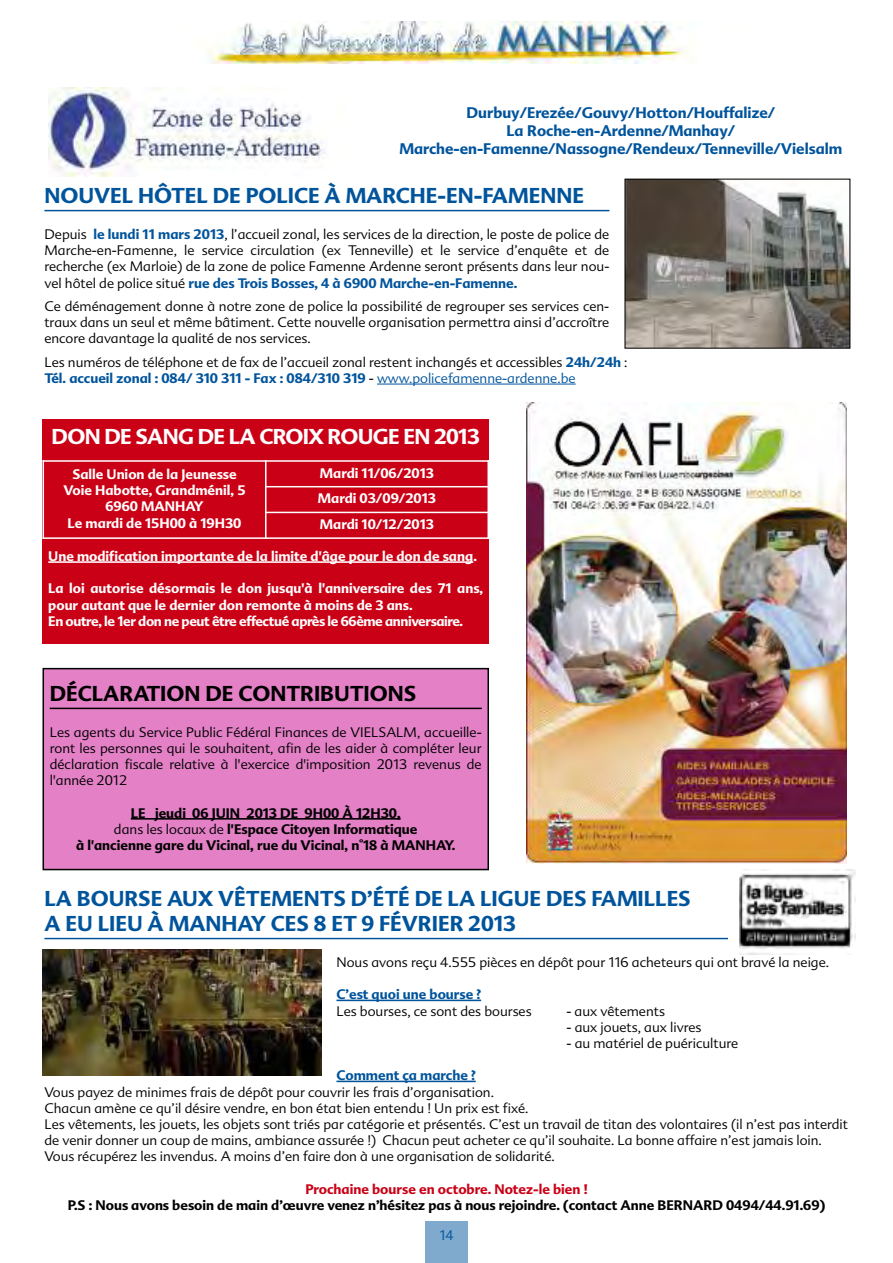
<style>
.page{position:relative;width:893px;height:1263px;background:#fff}
.page>*{position:absolute;margin:0;border:0;box-sizing:border-box;transform-origin:0 0}
.t1{font:700 21px/25.2px "Advert";color:#00549c}
.t2{font:700 21px "Advert";letter-spacing:-.03em;color:#fff}
.t3{font:700 21px "Advert";color:#000}
.t4{font:700 15px/18px "Advert";color:#00549c;text-align:center}
.t5{font:300 13.5px/16.2px "Advert";color:#000;text-align:justify}
.t6{font:700 13.5px/16.2px "Advert";color:#fff}
.t7{font:700 13.5px/16.2px "Advert";color:#000;text-align:center}
.t8{font:700 13.5px "Advert";color:#ca0016}
.t9{font:700 13.5px "Advert";color:#00549c}
.t10{font:300 13.5px "Advert";color:#00549c}
.s1{font-weight:700;color:#00549c}
.s2{color:#00549c}
.s3{font-weight:300}
</style>
<div class="page">
<img style="left:209px;top:21px;width:478px;height:43px">
<div style="left:425px;top:1220px;width:43px;height:43px;background:#80a9ce"></div>
<img style="left:526px;top:403px;width:321px;height:460px">
<div style="left:43px;top:419px;width:446px;height:225px;background:#ca0016"></div>
<hr style="left:48px;top:561px;width:425px;height:2px;background:#fff">
<hr style="left:43px;top:460px;width:1px;height:79px;background:#fff">
<hr style="left:265px;top:460px;width:1px;height:79px;background:#fff">
<hr style="left:487px;top:460px;width:2px;height:79px;background:#fff">
<hr style="left:43px;top:460px;width:446px;height:2px;background:#fff">
<hr style="left:265px;top:486px;width:224px;height:1px;background:#fff">
<hr style="left:265px;top:512px;width:224px;height:1px;background:#fff">
<hr style="left:43px;top:537px;width:446px;height:2px;background:#fff">
<img style="left:49px;top:87px;width:277px;height:89px">
<hr style="left:44px;top:210px;width:565px;height:1px;background:#00549c">
<hr style="left:377px;top:384px;width:199px;height:1px;background:#00549c">
<div style="left:43px;top:669px;width:445px;height:200px;background:#e380c6"></div>
<div style="left:43px;top:668px;width:446px;height:202px;border:2px solid #000"></div>
<hr style="left:50px;top:708px;width:432px;height:1px;background:#000">
<hr style="left:131px;top:818px;width:270px;height:2px;background:#000">
<hr style="left:44px;top:938px;width:684px;height:1px;background:#00549c">
<hr style="left:336px;top:999px;width:145px;height:2px;background:#00549c">
<hr style="left:336px;top:1080px;width:140px;height:2px;background:#00549c">
<img style="left:740px;top:869px;width:115px;height:85px">
<img style="left:43px;top:950px;width:278px;height:125px">
<img style="left:626px;top:181px;width:222px;height:166px">
<div style="left:624px;top:179px;width:226px;height:170px;border:1px solid #000"></div>
<p class="t4" style="left:399px;top:104px;width:445px">Durbuy/Erezée/Gouvy/Hotton/Houffalize/<br>La Roche-en-Ardenne/Manhay/<br>Marche-en-Famenne/Nassogne/Rendeux/Tenneville/Vielsalm</p>
<h1 class="t1" style="left:44px;top:184px;width:541px">NOUVEL HÔTEL DE POLICE À MARCHE-EN-FAMENNE</h1>
<p class="t5" style="left:44px;top:226px;width:566px">Depuis <span class="s1">le lundi 11 mars 2013</span>, l’accueil zonal, les services de la direction, le poste de police de Marche-en-Famenne, le service circulation (ex Tenneville) et le service d’enquête et de recherche (ex Marloie) de la zone de police Famenne Ardenne seront présents dans leur nou&shy;vel hôtel de police situé <span class="s1">rue des Trois Bosses, 4 à 6900 Marche-en-Famenne.</span></p>
<p class="t5" style="left:44px;top:298px;width:566px">Ce déménagement donne à notre zone de police la possibilité de regrouper ses services cen&shy;traux dans un seul et même bâtiment. Cette nouvelle organisation permettra ainsi d’accroître encore davantage la qualité de nos services.</p>
<p class="t5" style="left:44px;top:354px;width:585px">Les numéros de téléphone et de fax de l’accueil zonal restent inchangés et accessibles <span class="s1">24h/24h</span> :<br><span class="s1">Tél. accueil zonal : 084/ 310 311 - Fax : 084/310 319</span> - <span class="s2">www.policefamenne-ardenne.be</span></p>
<h1 class="t2" style="left:52px;top:425px;width:430px">DON DE SANG DE LA CROIX ROUGE EN 2013</h1>
<p class="t6" style="left:64px;top:466px;width:183px;text-align:center">Salle Union de la Jeunesse<br>Voie Habotte, Grandménil, 5<br>6960 MANHAY<br>Le mardi de 15H00 à 19H30</p>
<p class="t6" style="left:318px;top:460px;width:120px;line-height:25.7px">Mardi 11/06/2013<br>Mardi 03/09/2013<br>Mardi 10/12/2013</p>
<p class="t6" style="left:48px;top:548px;width:430px">Une modification importante de la limite d'âge pour le don de sang.</p>
<p class="t6" style="left:48px;top:581px;width:436px">La loi autorise désormais le don jusqu'à l'anniversaire des 71 ans, pour autant que le dernier don remonte à moins de 3 ans.<br>En outre, le 1er don ne peut être effectué après le 66ème anniversaire.</p>
<h1 class="t3" style="left:50px;top:682px;width:368px">DÉCLARATION DE CONTRIBUTIONS</h1>
<p class="t5" style="left:50px;top:724px;width:433px">Les agents du Service Public Fédéral Finances de VIELSALM, accueille&shy;ront les personnes qui le souhaitent, afin de les aider à compléter leur déclaration fiscale relative à l'exercice d'imposition 2013 revenus de l'année 2012</p>
<p class="t7" style="left:76px;top:805px;width:381px">LE jeudi 06 JUIN 2013 DE 9H00 À 12H30,<br><span class="s3">dans les locaux de</span> l'Espace Citoyen Informatique<br>à l'ancienne gare du Vicinal, rue du Vicinal, n°18 à MANHAY.</p>
<h1 class="t1" style="left:44px;top:886px;width:648px">LA BOURSE AUX VÊTEMENTS D’ÉTÉ DE LA LIGUE DES FAMILLES<br>A EU LIEU À MANHAY CES 8 ET 9 FÉVRIER 2013</h1>
<p class="t5" style="left:336px;top:954px;width:494px">Nous avons reçu 4.555 pièces en dépôt pour 116 acheteurs qui ont bravé la neige.</p>
<p class="t9" style="left:336px;top:987px;width:146px">C’est quoi une bourse ?</p>
<p class="t5" style="left:336px;top:1003px;width:197px">Les bourses, ce sont des bourses</p>
<p class="t5" style="left:566px;top:1003px;width:100px">- aux vêtements</p>
<p class="t5" style="left:567px;top:1019px;width:136px">- aux jouets, aux livres</p>
<p class="t5" style="left:567px;top:1035px;width:173px">- au matériel de puériculture</p>
<p class="t9" style="left:336px;top:1068px;width:141px">Comment ça marche ?</p>
<p class="t5" style="left:44px;top:1084px;width:805px;text-align:left">Vous payez de minimes frais de dépôt pour couvrir les frais d’organisation.<br>Chacun amène ce qu’il désire vendre, en bon état bien entendu ! Un prix est fixé.<br>Les vêtements, les jouets, les objets sont triés par catégorie et présentés. C’est un travail de titan des volontaires (il n’est pas interdit de venir donner un coup de mains, ambiance assurée !) Chacun peut acheter ce qu’il souhaite. La bonne affaire n’est jamais loin.<br>Vous récupérez les invendus. A moins d’en faire don à une organisation de solidarité.</p>
<p class="t8" style="left:305px;top:1181px;width:284px">Prochaine bourse en octobre. Notez-le bien !</p>
<p class="t7" style="left:68px;top:1197px;width:759px">P.S : Nous avons besoin de main d’œuvre venez n’hésitez pas à nous rejoindre. (contact Anne BERNARD 0494/44.91.69)</p>
<p class="t10" style="left:439px;top:1227px;width:16px">14</p>
</div>
